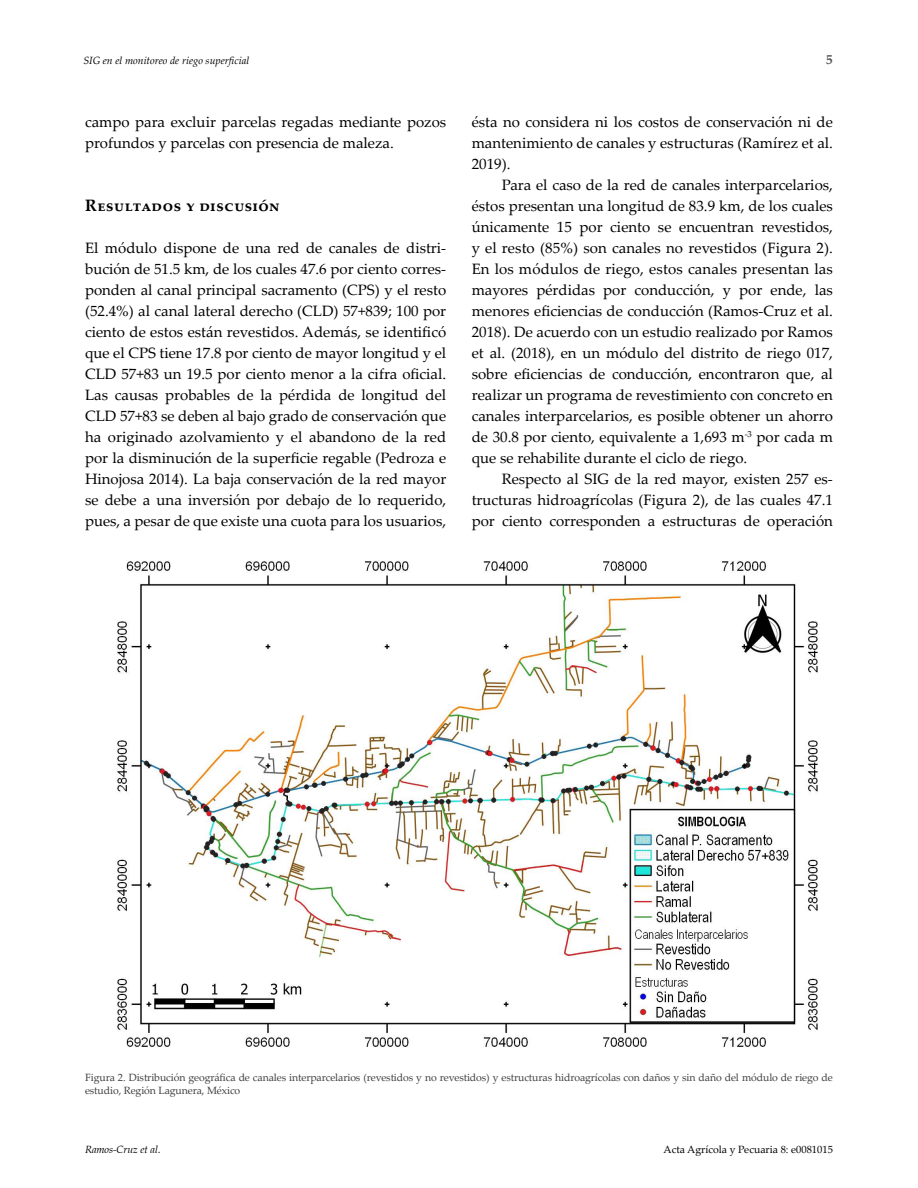
<style>
.page{position:relative;width:918px;height:1188px;background:#fff}
.page>*{position:absolute;margin:0;border:0;box-sizing:border-box;transform-origin:0 0}
.t1{font:700 16.5px "Palatino Linotype";letter-spacing:.035em;color:#000}
.t2{font:15px/21px "Palatino Linotype";color:#000;text-align:justify}
.t3{font:700 13.5px "Palatino Linotype";color:#58595b}
.t4{font:10.5px/12.6px "Palatino Linotype";letter-spacing:-.01em;color:#414042}
.t5{font:italic 10.5px "Palatino Linotype";color:#000}
.t6{font:10.5px "Palatino Linotype";color:#000}
.t7{font:italic 10.5px "Palatino";letter-spacing:-.01em;color:#000}
</style>
<div class="page">
<img style="left:117px;top:561px;width:701px;height:486px">
<p class="t5" style="left:83px;top:53px;width:167px">SIG en el monitoreo de riego superficial</p>
<p class="t2" style="left:85px;top:111px;width:363px">campo para excluir parcelas regadas mediante pozos profundos y parcelas con presencia de maleza.</p>
<p class="t1" style="left:85px;top:194px;width:196px">Resultados y discusión</p>
<p class="t2" style="left:85px;top:237px;width:363px">El módulo dispone de una red de canales de distri&shy;bución de 51.5 km, de los cuales 47.6 por ciento corres&shy;ponden al canal principal sacramento (CPS) y el resto (52.4%) al canal lateral derecho (CLD) 57+839; 100 por ciento de estos están revestidos. Además, se identificó que el CPS tiene 17.8 por ciento de mayor longitud y el CLD 57+83 un 19.5 por ciento menor a la cifra oficial.<br>Las causas probables de la pérdida de longitud del CLD 57+83 se deben al bajo grado de conservación que ha originado azolvamiento y el abandono de la red por la disminución de la superficie regable (Pedroza e Hinojosa 2014). La baja conservación de la red mayor se debe a una inversión por debajo de lo requerido, pues, a pesar de que existe una cuota para los usuarios,</p>
<p class="t3" style="left:826px;top:50px;width:8px">5</p>
<p class="t2" style="left:472px;top:111px;width:363px">ésta no considera ni los costos de conservación ni de mantenimiento de canales y estructuras (Ramírez et al.<br>2019).</p>
<p class="t2" style="left:472px;top:174px;width:363px;text-indent:30px">Para el caso de la red de canales interparcelarios, éstos presentan una longitud de 83.9 km, de los cuales únicamente 15 por ciento se encuentran revestidos, y el resto (85%) son canales no revestidos (Figura 2).<br>En los módulos de riego, estos canales presentan las mayores pérdidas por conducción, y por ende, las menores eficiencias de conducción (Ramos-Cruz et al.<br>2018). De acuerdo con un estudio realizado por Ramos et al. (2018), en un módulo del distrito de riego 017, sobre eficiencias de conducción, encontraron que, al realizar un programa de revestimiento con concreto en canales interparcelarios, es posible obtener un ahorro de 30.8 por ciento, equivalente a 1,693 m<sup>-3</sup> por cada m que se rehabilite durante el ciclo de riego.</p>
<p class="t2" style="left:472px;top:468px;width:363px;text-indent:30px">Respecto al SIG de la red mayor, existen 257 es&shy;tructuras hidroagrícolas (Figura 2), de las cuales 47.1 por ciento corresponden a estructuras de operación</p>
<p class="t4" style="left:85px;top:1071px;width:749px">Figura 2. Distribución geográfica de canales interparcelarios (revestidos y no revestidos) y estructuras hidroagrícolas con daños y sin daño del módulo de riego de estudio, Región Lagunera, México</p>
<p class="t7" style="left:85px;top:1143px;width:77px">Ramos-Cruz et al.</p>
<p class="t6" style="left:664px;top:1142px;width:171px">Acta Agrícola y Pecuaria 8: e0081015</p>
</div>
